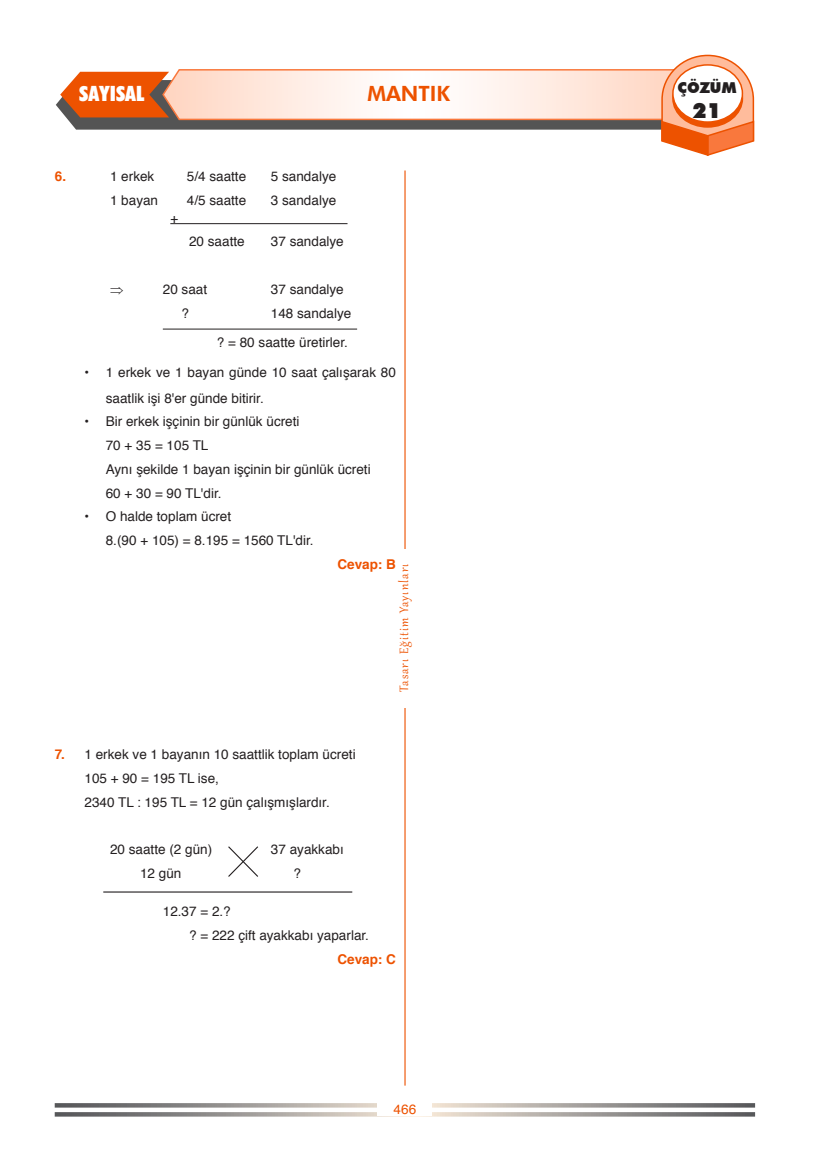
<style>
.page{position:relative;width:830px;height:1170px;background:#fff}
.page>*{position:absolute;margin:0;border:0;box-sizing:border-box;transform-origin:0 0}
.t1{font:900 condensed 21px "Futura BT";color:#fff}
.t2{font:800 21px "Futura BT";color:#ed5200}
.t3{font:900 21px "Futura BT";color:#231f20}
.t4{font:15px "Gabriola";letter-spacing:.07em;color:#ed5200}
.t5{font:900 15px "Futura BT";color:#231f20}
.alt_alta{font:13.5px/25.5px "Helvetica";color:#231f20}
.paragraf{font:13.5px "Helvetica";color:#231f20}
.cevap{font:700 13.5px "Helvetica";color:#ed5200}
.t6{font:13.5px "Helvetica";color:#ed5200}
.s1{font-weight:700;color:#ed5200}
</style>
<div class="page">
<svg style="left:55px;top:1103px;width:699px;height:4px;background:#9d9996"></svg>
<svg style="left:55px;top:1112px;width:699px;height:4px;background:#9d9996"></svg>
<div style="left:377px;top:1103px;width:55px;height:13px;background:#fff"></div>
<hr style="left:404px;top:170px;width:1px;height:915px;background:#ed5200">
<div style="left:397px;top:548px;width:15px;height:159px;background:#fff"></div>
<svg style="left:56px;top:54px;width:698px;height:102px"></svg>
<div style="left:672px;top:70px;width:70px;height:57px;background:#ed5200;border-radius:50%"></div>
<div style="left:671px;top:69px;width:71px;height:59px;border:2px solid #ed5200;border-radius:50%"></div>
<div style="left:672px;top:65px;width:70px;height:57px;background:#fff;border-radius:50%"></div>
<div style="left:671px;top:64px;width:71px;height:59px;border:2px solid #ed5200;border-radius:50%"></div>
<hr style="left:170px;top:223px;width:177px;height:1px;background:#231f20">
<hr style="left:163px;top:329px;width:194px;height:1px;background:#231f20">
<svg style="left:228px;top:846px;width:30px;height:31px"></svg>
<hr style="left:103px;top:891px;width:249px;height:1px;background:#231f20">
<h1 class="t1" style="left:79px;top:81px;width:67px">SAYISAL</h1>
<h1 class="t2" style="left:367px;top:81px;width:84px">MANTIK</h1>
<p class="t5" style="left:677px;top:78px;width:60px">ÇÖZÜM</p>
<h1 class="t3" style="left:692px;top:98px;width:30px">21</h1>
<p class="cevap" style="left:55px;top:167px;width:13px">6.</p>
<p class="alt_alta" style="left:110px;top:164px;width:46px">1 erkek</p>
<p class="alt_alta" style="left:187px;top:164px;width:61px">5/4 saatte</p>
<p class="alt_alta" style="left:271px;top:164px;width:67px">5 sandalye</p>
<p class="paragraf" style="left:110px;top:191px;width:50px">1 bayan</p>
<p class="paragraf" style="left:187px;top:191px;width:61px">4/5 saatte</p>
<p class="paragraf" style="left:271px;top:191px;width:67px">3 sandalye</p>
<p class="paragraf" style="left:170px;top:209px;width:9px">+</p>
<p class="paragraf" style="left:189px;top:232px;width:57px">20 saatte</p>
<p class="paragraf" style="left:271px;top:232px;width:74px">37 sandalye</p>
<p class="paragraf" style="left:163px;top:280px;width:46px">20 saat</p>
<p class="paragraf" style="left:271px;top:280px;width:74px">37 sandalye</p>
<p class="paragraf" style="left:181px;top:304px;width:9px">?</p>
<p class="paragraf" style="left:271px;top:304px;width:82px">148 sandalye</p>
<p class="paragraf" style="left:217px;top:333px;width:132px">? = 80 saatte üretirler.</p>
<p class="alt_alta" style="left:106px;top:360px;width:291px;text-indent:-21px">• 1 erkek ve 1 bayan günde 10 saat çalışarak 80 saatlik işi 8'er günde bitirir.</p>
<p class="alt_alta" style="left:84px;top:409px;width:216px">• Bir erkek işçinin bir günlük ücreti</p>
<p class="alt_alta" style="left:106px;top:433px;width:104px">70 + 35 = 105 TL</p>
<p class="alt_alta" style="left:106px;top:457px;width:266px">Aynı şekilde 1 bayan işçinin bir günlük ücreti</p>
<p class="alt_alta" style="left:106px;top:481px;width:117px">60 + 30 = 90 TL'dir.</p>
<p class="alt_alta" style="left:84px;top:504px;width:148px">• O halde toplam ücret</p>
<p class="alt_alta" style="left:106px;top:528px;width:209px">8.(90 + 105) = 8.195 = 1560 TL'dir.</p>
<p class="cevap" style="left:337px;top:555px;width:60px">Cevap: B</p>
<p class="t4" style="left:394px;top:692px;width:130px;rotate:-90deg">Tasarı Eğitim Yayınları</p>
<p class="alt_alta" style="left:55px;top:742px;width:302px"><span class="s1">7.</span> 1 erkek ve 1 bayanın 10 saattlik toplam ücreti</p>
<p class="paragraf" style="left:84px;top:768px;width:136px">105 + 90 = 195 TL ise,</p>
<p class="paragraf" style="left:84px;top:792px;width:247px">2340 TL : 195 TL = 12 gün çalışmışlardır.</p>
<p class="paragraf" style="left:110px;top:840px;width:104px">20 saatte (2 gün)</p>
<p class="paragraf" style="left:271px;top:840px;width:74px">37 ayakkabı</p>
<p class="paragraf" style="left:140px;top:863px;width:43px">12 gün</p>
<p class="paragraf" style="left:293px;top:863px;width:9px">?</p>
<p class="paragraf" style="left:163px;top:902px;width:69px">12.37 = 2.?</p>
<p class="paragraf" style="left:189px;top:926px;width:181px">? = 222 çift ayakkabı yaparlar.</p>
<p class="cevap" style="left:337px;top:949px;width:60px">Cevap: C</p>
<p class="t6" style="left:393px;top:1099px;width:24px">466</p>
</div>
